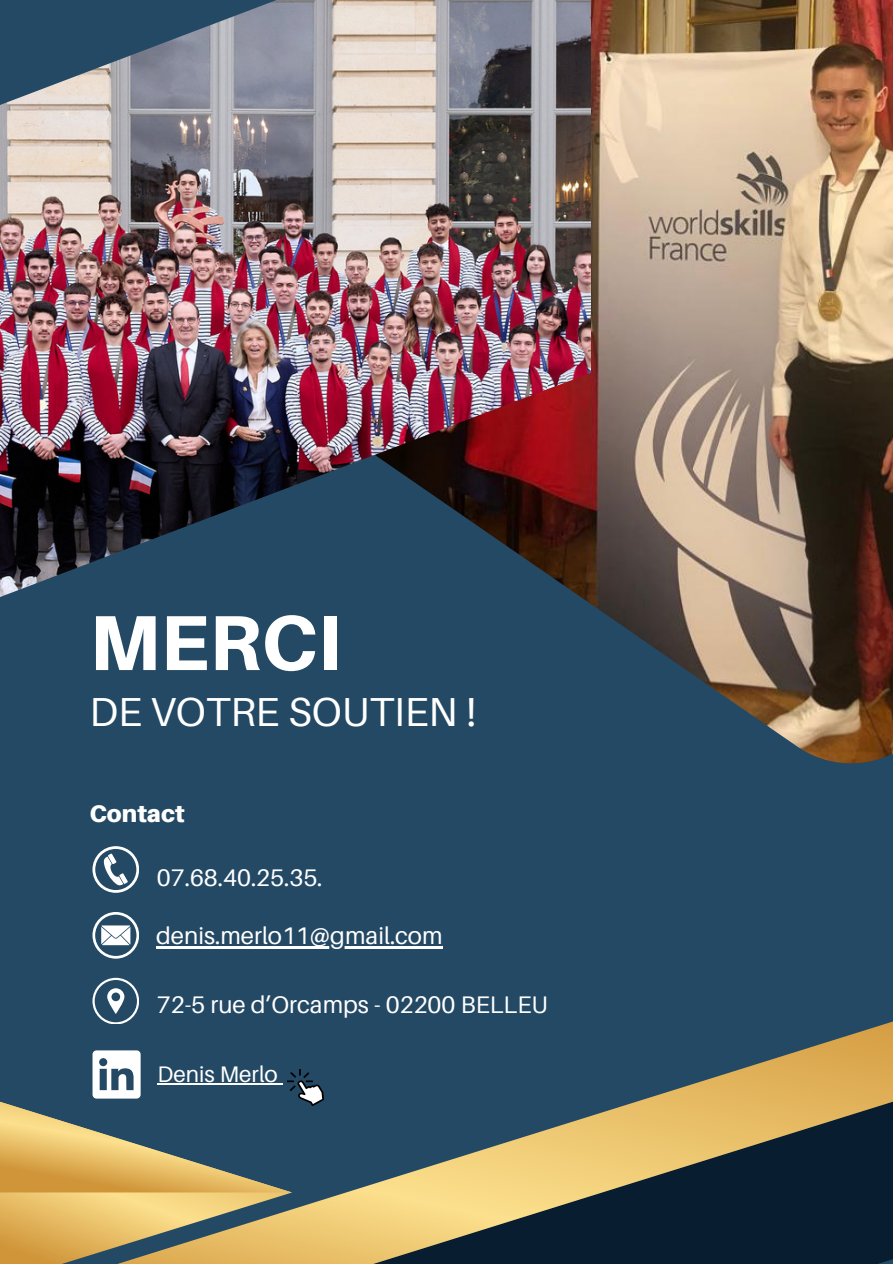
<style>
.page{position:relative;width:893px;height:1264px;background:#fff}
.page>*{position:absolute;margin:0;border:0;box-sizing:border-box;transform-origin:0 0}
.t1{font:800 78px "Aileron";color:#fff}
.t2{font:40.5px "Aileron";color:#fff}
.t3{font:24px "Aileron";color:#fff}
.t4{font:900 24px "Aileron";color:#fff}
.t5{font:22.5px "Aileron";color:#fff}
</style>
<div class="page">
<div style="left:0;top:0;width:892px;height:1263px;background:#244964"></div>
<img style="left:591px;top:0;width:301px;height:763px">
<svg style="left:108px;top:1022px;width:784px;height:241px"></svg>
<svg style="left:0;top:1192px;width:292px;height:71px"></svg>
<img style="left:0;top:0;width:591px;height:604px">
<svg style="left:92px;top:846px;width:47px;height:46px"></svg>
<svg style="left:92px;top:912px;width:47px;height:46px"></svg>
<svg style="left:92px;top:977px;width:47px;height:46px"></svg>
<hr style="left:156px;top:946px;width:286px;height:2px;background:#fff">
<svg style="left:0;top:1050px;width:292px;height:142px"></svg>
<img style="left:287px;top:1069px;width:36px;height:36px">
<h1 class="t1" style="left:89px;top:594px;width:253px">MERCI</h1>
<h2 class="t2" style="left:89px;top:686px;width:388px">DE VOTRE SOUTIEN !</h2>
<p class="t4" style="left:89px;top:798px;width:97px">Contact</p>
<p class="t3" style="left:157px;top:862px;width:167px">07.68.40.25.35.</p>
<p class="t3" style="left:156px;top:920px;width:288px">denis.merlo11@gmail.com</p>
<p class="t3" style="left:157px;top:989px;width:392px">72-5 rue d’Orcamps - 02200 BELLEU</p>
<p class="t5" style="left:158px;top:1059px;width:122px">Denis Merlo</p>
</div>
